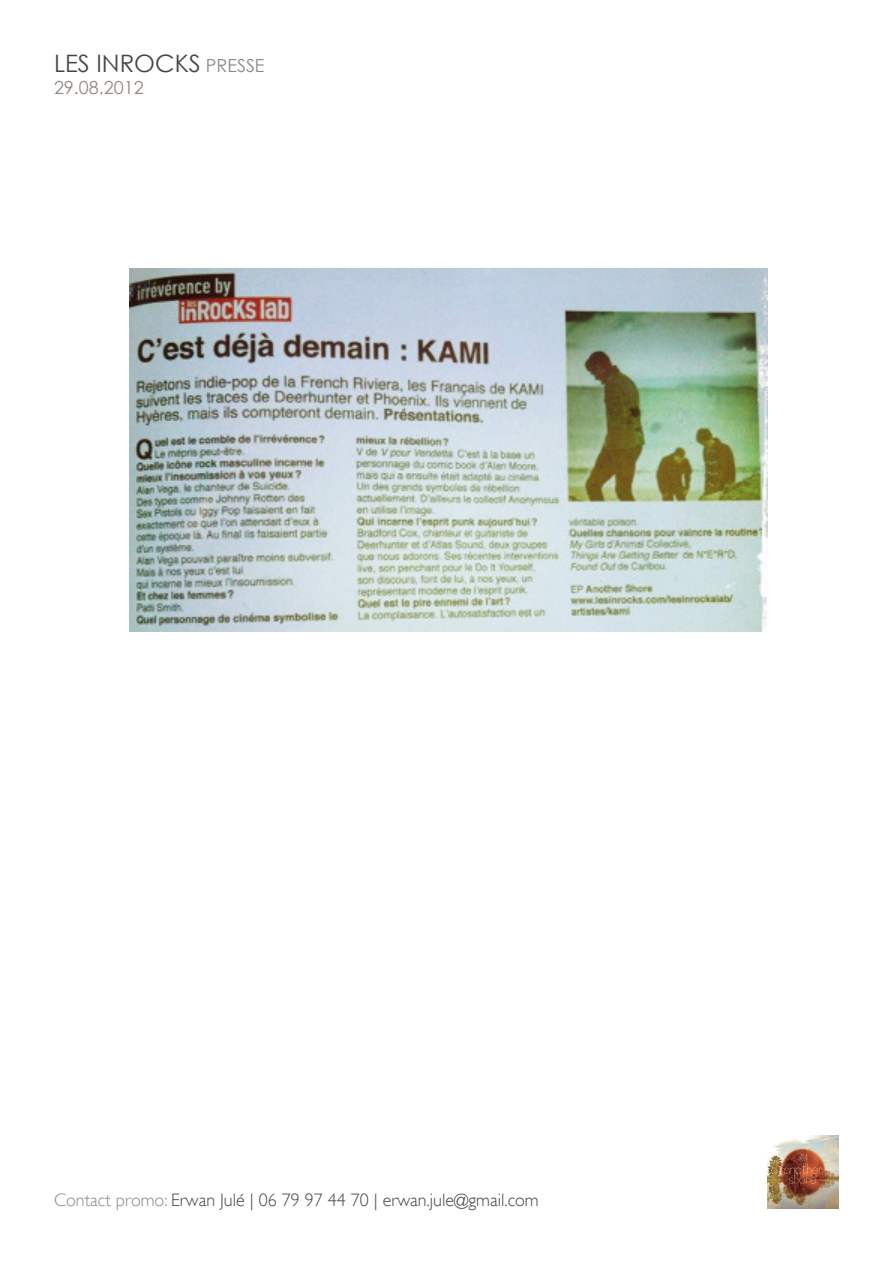
<style>
.page{position:relative;width:893px;height:1263px;background:#fff}
.page>*{position:absolute;margin:0;border:0;box-sizing:border-box;transform-origin:0 0}
.t1{font:24px "Century Gothic";color:#464544}
.t2{font:300 18px "Gill Sans";color:#464544}
.t3{font:18px "Century Gothic";color:#908882}
.s1{font-size:18px;color:#908882}
.s2{color:#908882}
</style>
<div class="page">
<img style="left:767px;top:1136px;width:72px;height:73px">
<img style="left:130px;top:268px;width:637px;height:363px">
<p class="t1" style="left:54px;top:49px;width:212px">LES INROCKS <span class="s1">PRESSE</span></p>
<p class="t3" style="left:54px;top:76px;width:91px">29.08.2012</p>
<p class="t2" style="left:54px;top:1189px;width:486px"><span class="s2">Contact promo:</span> Erwan Julé | 06 79 97 44 70 | erwan.jule@gmail.com</p>
</div>
